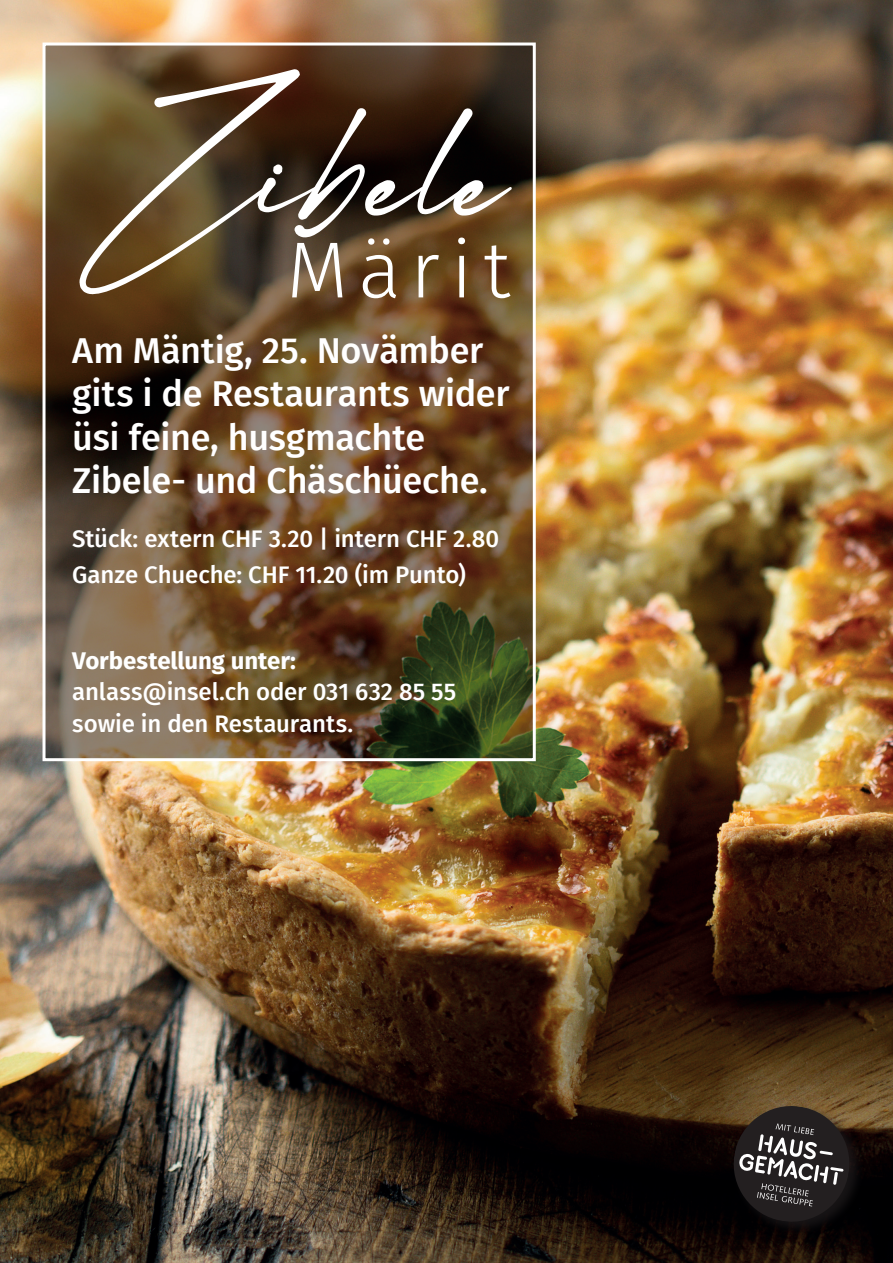
<style>
.page{position:relative;width:893px;height:1263px;background:#fff}
.page>*{position:absolute;margin:0;border:0;box-sizing:border-box;transform-origin:0 0}
.t1{font:180px "Artinosy";color:#fff}
.t2{font:300 79.5px "Fira Sans";letter-spacing:.135em;color:#fff}
.t3{font:500 36px/43.5px "Fira Sans";letter-spacing:-.01em;color:#fff}
.t4{font:500 24px/36px "Fira Sans";letter-spacing:-.005em;color:#fff}
.t5{font:700 24px "Fira Sans";letter-spacing:-.005em;color:#fff}
</style>
<div class="page">
<img style="left:0;top:0;width:893px;height:1263px">
<div style="left:732px;top:1102px;width:133px;height:133px;background:#231f20;opacity:.65"></div>
<svg style="left:729px;top:1102px;width:125px;height:124px;background:#3c3531"></svg>
<svg style="left:47px;top:47px;width:485px;height:710px;background:#5a4227"></svg>
<div style="left:43px;top:43px;width:493px;height:718px;border:3px solid #fff"></div>
<h1 class="t1" style="left:79px;top:46px;width:433px">Zibele</h1>
<h2 class="t2" style="left:287px;top:213px;width:225px">Märit</h2>
<h3 class="t3" style="left:72px;top:327px;width:439px">Am Mäntig, 25. Novämber gits i de Restaurants wider üsi feine, husgmachte<br>Zibele- und Chäschüeche.</h3>
<p class="t4" style="left:72px;top:520px;width:428px">Stück: extern CHF 3.20 | intern CHF 2.80<br>Ganze Chueche: CHF 11.20 (im Punto)</p>
<p class="t5" style="left:72px;top:640px;width:225px">Vorbestellung unter:</p>
<p class="t4" style="left:72px;top:675px;width:385px;line-height:31.5px">anlass@insel.ch oder 031 632 85 55 sowie in den Restaurants.</p>
</div>
